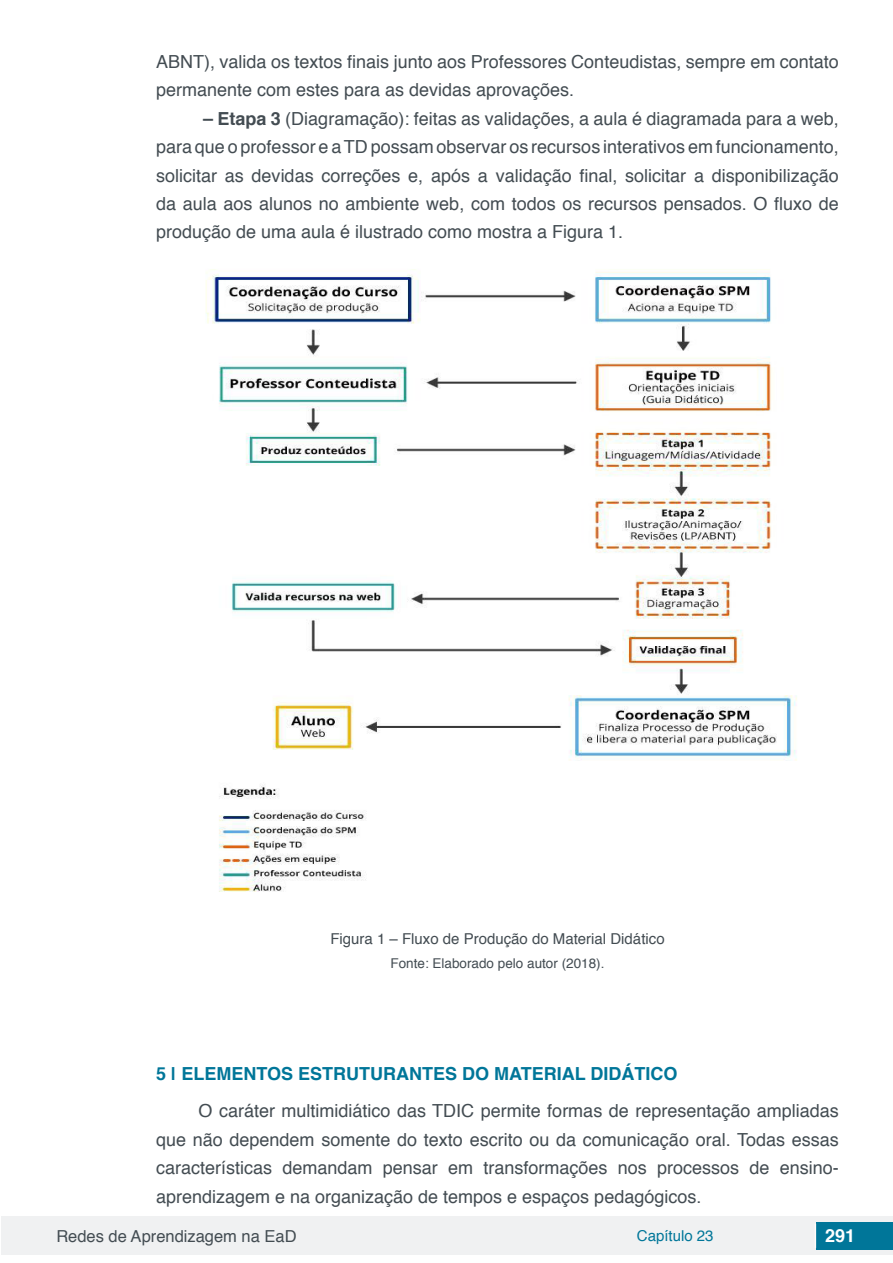
<style>
.page{position:relative;width:893px;height:1263px;background:#fff}
.page>*{position:absolute;margin:0;border:0;box-sizing:border-box;transform-origin:0 0}
.t1{font:18px/28.5px "Helvetica";color:#434c52;text-align:justify}
.t2{font:700 18px "Helvetica";color:#007699}
.t3{font:700 18px "Helvetica";color:#fff}
.t4{font:16.5px "Helvetica";color:#434c52}
.t5{font:15px "Helvetica";color:#434c52}
.t6{font:15px "Helvetica";color:#007699}
.t7{font:13.5px "Helvetica";color:#434c52}
.s1{font-weight:700}
</style>
<div class="page">
<div style="left:1px;top:1216px;width:891px;height:38px;background:#f0f1f2"></div>
<div style="left:816px;top:1222px;width:77px;height:27px;background:#007699"></div>
<svg style="left:815px;top:1224px;width:1px;height:24px"></svg>
<img style="left:206px;top:269px;width:591px;height:623px">
<p class="t1" style="left:156px;top:47px;width:684px">ABNT), valida os textos finais junto aos Professores Conteudistas, sempre em contato permanente com estes para as devidas aprovações.</p>
<p class="t1" style="left:156px;top:104px;width:684px;text-indent:47px"><span class="s1">– Etapa 3</span> (Diagramação): feitas as validações, a aula é diagramada para a web, para que o professor e a TD possam observar os recursos interativos em funcionamento, solicitar as devidas correções e, após a validação final, solicitar a disponibilização da aula aos alunos no ambiente web, com todos os recursos pensados. O fluxo de produção de uma aula é ilustrado como mostra a Figura 1.</p>
<p class="t5" style="left:330px;top:927px;width:336px">Figura 1 – Fluxo de Produção do Material Didático</p>
<p class="t7" style="left:391px;top:953px;width:215px">Fonte: Elaborado pelo autor (2018).</p>
<p class="t2" style="left:156px;top:1059px;width:523px">5 | ELEMENTOS ESTRUTURANTES DO MATERIAL DIDÁTICO</p>
<p class="t1" style="left:156px;top:1097px;width:684px;text-indent:43px">O caráter multimidiático das TDIC permite formas de representação ampliadas que não dependem somente do texto escrito ou da comunicação oral. Todas essas características demandam pensar em transformações nos processos de ensino&shy;aprendizagem e na organização de tempos e espaços pedagógicos.</p>
<p class="t4" style="left:56px;top:1223px;width:242px">Redes de Aprendizagem na EaD</p>
<p class="t6" style="left:637px;top:1224px;width:78px">Capítulo 23</p>
<p class="t3" style="left:825px;top:1221px;width:32px">291</p>
</div>
